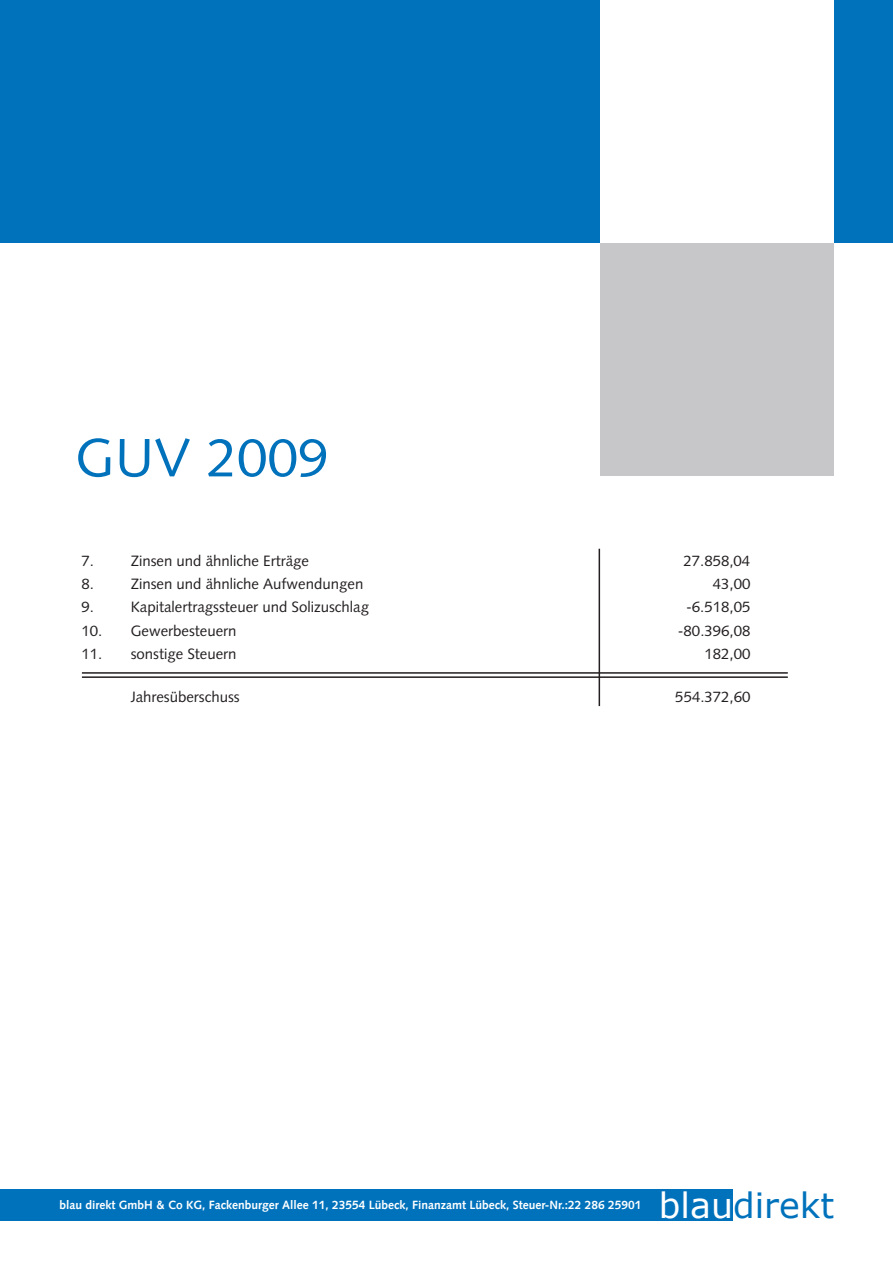
<style>
.page{position:relative;width:893px;height:1263px;background:#fff}
.page>*{position:absolute;margin:0;border:0;box-sizing:border-box;transform-origin:0 0}
.t1{font:54px "Syntax LT Std";letter-spacing:.01em;color:#0072bc}
.t2{font:34.8px "Verdana";color:#0072bc}
.t3{font:15px "Syntax LT Std";color:#231f20}
.t4{font:700 12px "Syntax";color:#fff}
.s1{color:#fff}
</style>
<div class="page">
<div style="left:0;top:0;width:600px;height:242px;background:#0072bc"></div>
<div style="left:833px;top:0;width:60px;height:242px;background:#0072bc"></div>
<div style="left:600px;top:242px;width:233px;height:234px;background:#c7c7c9"></div>
<div style="left:0;top:1189px;width:732px;height:31px;background:#0072bc"></div>
<hr style="left:599px;top:549px;width:1px;height:157px;background:#231f20">
<hr style="left:82px;top:672px;width:706px;height:2px;background:#231f20">
<hr style="left:82px;top:676px;width:706px;height:2px;background:#231f20">
<h1 class="t1" style="left:75px;top:426px;width:254px">GUV 2009</h1>
<p class="t3" style="left:81px;top:552px;width:14px">7.</p>
<p class="t3" style="left:131px;top:552px;width:180px">Zinsen und ähnliche Erträge</p>
<p class="t3" style="left:684px;top:552px;width:68px">27.858,04</p>
<p class="t3" style="left:81px;top:575px;width:14px">8.</p>
<p class="t3" style="left:131px;top:575px;width:234px">Zinsen und ähnliche Aufwendungen</p>
<p class="t3" style="left:713px;top:575px;width:39px">43,00</p>
<p class="t3" style="left:82px;top:598px;width:14px">9.</p>
<p class="t3" style="left:131px;top:598px;width:240px">Kapitalertragssteuer und Solizuschlag</p>
<p class="t3" style="left:686px;top:598px;width:66px">-6.518,05</p>
<p class="t3" style="left:82px;top:621px;width:157px">10. Gewerbesteuern</p>
<p class="t3" style="left:678px;top:621px;width:74px">-80.396,08</p>
<p class="t3" style="left:82px;top:645px;width:157px">11. sonstige Steuern</p>
<p class="t3" style="left:704px;top:645px;width:47px">182,00</p>
<p class="t3" style="left:131px;top:688px;width:111px">Jahresüberschuss</p>
<p class="t3" style="left:675px;top:688px;width:77px">554.372,60</p>
<p class="t4" style="left:59px;top:1197px;width:584px">blau direkt GmbH &amp; Co KG, Fackenburger Allee 11, 23554 Lübeck, Finanzamt Lübeck, Steuer-Nr.:22 286 25901</p>
<h2 class="t2" style="left:659px;top:1183px;width:177px"><span class="s1">blau</span>direkt</h2>
</div>
